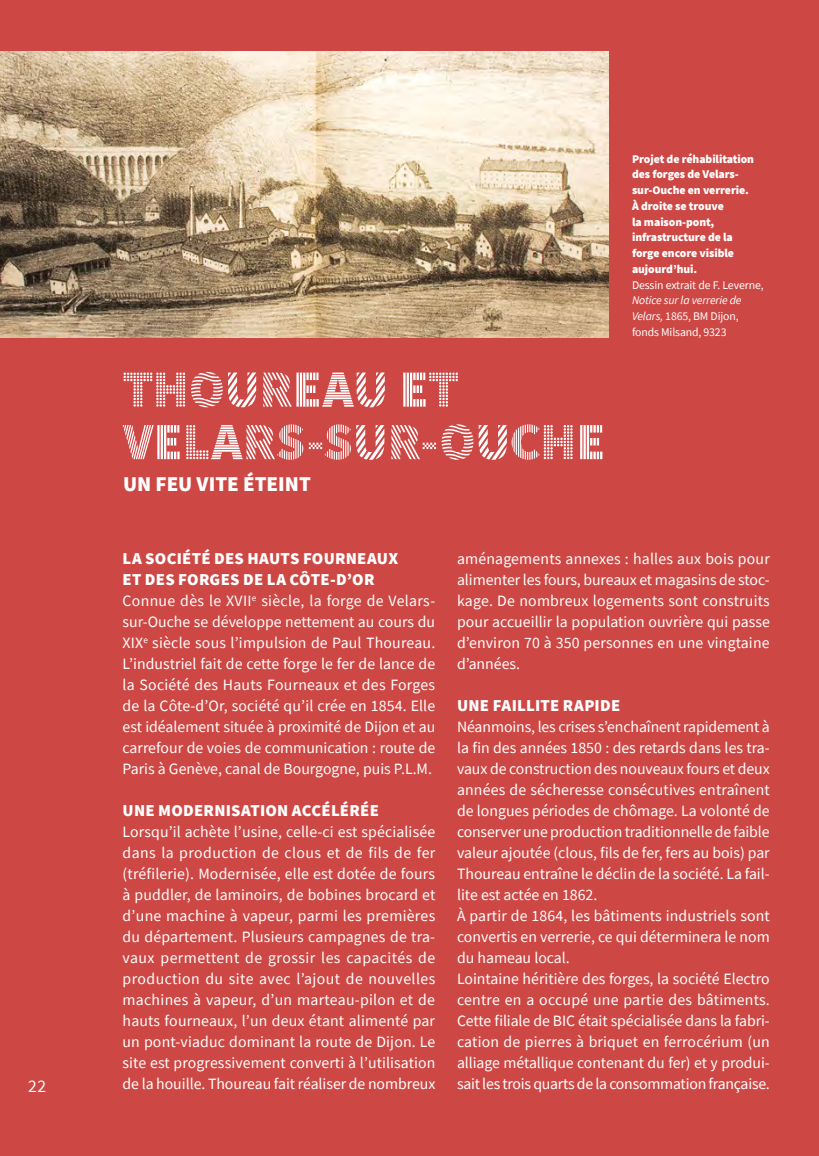
<style>
.page{position:relative;width:819px;height:1156px;background:#cd4844}
.page>*{position:absolute;margin:0;border:0;box-sizing:border-box;transform-origin:0 0}
.t1{font:900 52.5px/52.5px "Source Sans Pro DISPLAYV2";color:#fff}
.t2{font:900 21px "Source Sans Pro";letter-spacing:-.005em;color:#fff}
.t3{font:17.5px "Source Sans Pro";color:#fff}
.t4{font:900 16.62px/21px "Source Sans Pro";letter-spacing:.015em;color:#fff}
.t5{font:15.75px/21px "Source Sans Pro";color:#fff;text-align:justify}
.t6{font:900 11.72px/15.8px "Source Sans Pro";letter-spacing:-.005em;color:#fff}
.t7{font:11.72px/15.8px "Source Sans Pro";letter-spacing:-.01em;color:#fff}
.s1{font-style:italic}
</style>
<div class="page">
<img style="left:0;top:51px;width:608px;height:286px">
<p class="t3" style="left:28px;top:1074px;width:19px">22</p>
<h1 class="t1" style="left:123px;top:365px;width:484px">THOUREAU ET<br>VELARS-SUR-OUCHE</h1>
<h2 class="t2" style="left:123px;top:469px;width:189px">UN FEU VITE ÉTEINT</h2>
<p class="t6" style="left:632px;top:151px;width:123px">Projet de réhabilitation des forges de Velars&shy;sur-Ouche en verrerie.<br>À droite se trouve<br>la maison-pont, infrastructure de la forge encore visible aujourd’hui.</p>
<p class="t7" style="left:632px;top:277px;width:133px">Dessin extrait de F. Leverne,</p>
<p class="t7" style="left:632px;top:292px;width:111px"><span class="s1">Notice sur la verrerie de<br>Velars,</span> 1865, BM Dijon, fonds Milsand, 9323</p>
<p class="t4" style="left:122px;top:548px;width:277px">LA SOCIÉTÉ DES HAUTS FOURNEAUX<br>ET DES FORGES DE LA CÔTE-D’OR</p>
<p class="t5" style="left:122px;top:590px;width:314px">Connue dès le XVII<sup>e</sup> siècle, la forge de Velars&shy;sur-Ouche se développe nettement au cours du XIX<sup>e</sup> siècle sous l’impulsion de Paul Thoureau.<br>L’industriel fait de cette forge le fer de lance de la Société des Hauts Fourneaux et des Forges de la Côte-d’Or, société qu’il crée en 1854. Elle est idéalement située à proximité de Dijon et au carrefour de voies de communication : route de Paris à Genève, canal de Bourgogne, puis P.L.M.</p>
<p class="t4" style="left:122px;top:800px;width:258px">UNE MODERNISATION ACCÉLÉRÉE</p>
<p class="t5" style="left:122px;top:821px;width:314px">Lorsqu’il achète l’usine, celle-ci est spécialisée dans la production de clous et de fils de fer (tréfilerie). Modernisée, elle est dotée de fours à puddler, de laminoirs, de bobines brocard et d’une machine à vapeur, parmi les premières du département. Plusieurs campagnes de tra&shy;vaux permettent de grossir les capacités de production du site avec l’ajout de nouvelles machines à vapeur, d’un marteau-pilon et de hauts fourneaux, l’un deux étant alimenté par un pont-viaduc dominant la route de Dijon. Le site est progressivement converti à l’utilisation de la houille. Thoureau fait réaliser de nombreux</p>
<p class="t5" style="left:457px;top:548px;width:314px">aménagements annexes : halles aux bois pour alimenter les fours, bureaux et magasins de stoc&shy;kage. De nombreux logements sont construits pour accueillir la population ouvrière qui passe d’environ 70 à 350 personnes en une vingtaine d’années.</p>
<p class="t4" style="left:457px;top:695px;width:165px">UNE FAILLITE RAPIDE</p>
<p class="t5" style="left:457px;top:716px;width:314px;text-align:left">Néanmoins, les crises s’enchaînent rapidement à la fin des années 1850 : des retards dans les tra&shy;vaux de construction des nouveaux fours et deux années de sécheresse consécutives entraînent de longues périodes de chômage. La volonté de conserver une production traditionnelle de faible valeur ajoutée (clous, fils de fer, fers au bois) par Thoureau entraîne le déclin de la société. La fail&shy;lite est actée en 1862.<br>À partir de 1864, les bâtiments industriels sont convertis en verrerie, ce qui déterminera le nom du hameau local.<br>Lointaine héritière des forges, la société Electro centre en a occupé une partie des bâtiments.<br>Cette filiale de BIC était spécialisée dans la fabri&shy;cation de pierres à briquet en ferrocérium (un alliage métallique contenant du fer) et y produi&shy;sait les trois quarts de la consommation française.</p>
</div>
